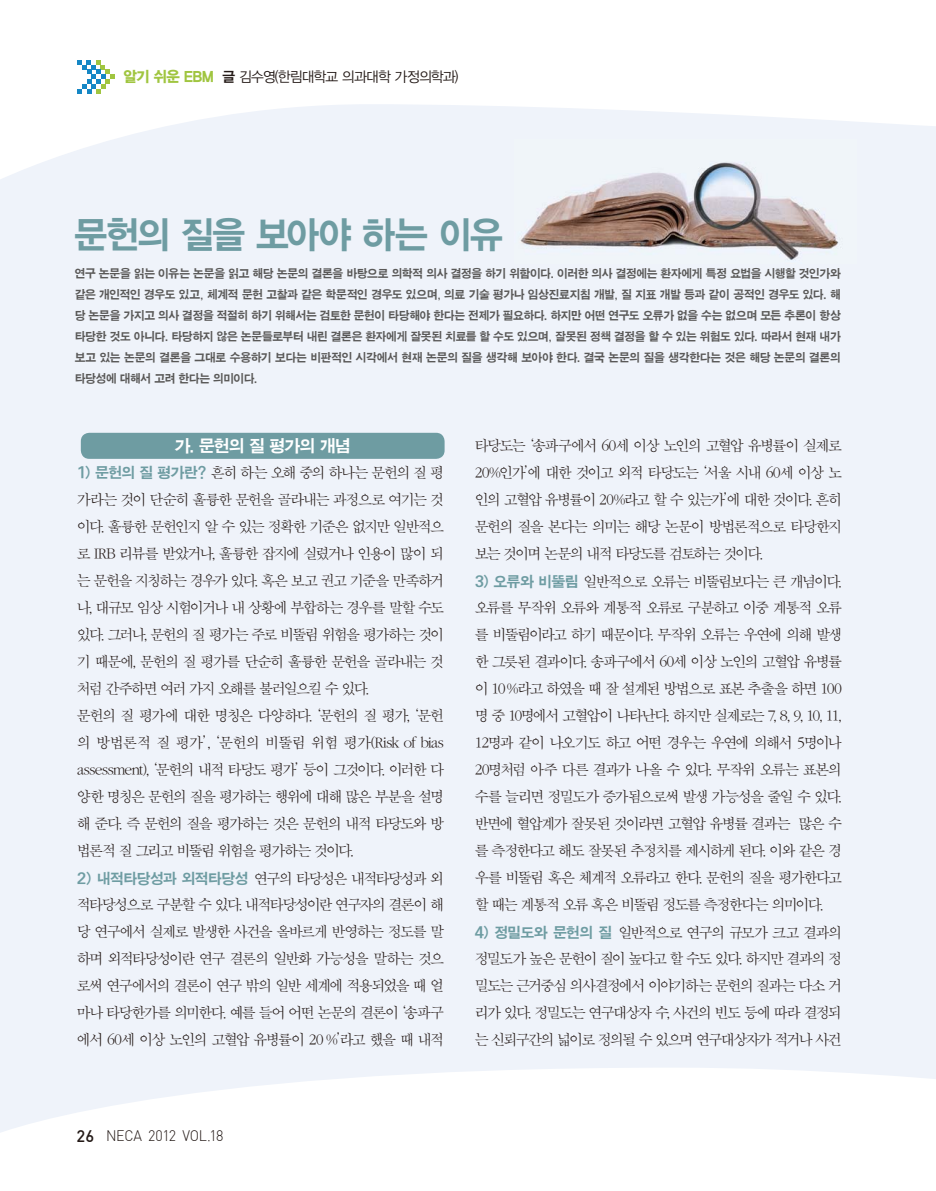
<style>
.page{position:relative;width:936px;height:1191px;background:#fff}
.page>*{position:absolute;margin:0;border:0;box-sizing:border-box;transform-origin:0 0}
.t1{font:37.5px "YDVYGO Std 15 KS Cms UHC H";letter-spacing:-.025em;color:#6e9ca2;scale:.95 1}
.t2{font:17.25px "SMK Gothic Std Regular KS Cms UHC H";letter-spacing:-.12em;color:#fff}
.t3{font:15px/27px "SM3 SS Myung Jo 02 KS Cms UHC H";letter-spacing:-.155em;color:#231916;text-align:justify}
.t4{font:15px "Dinlig";letter-spacing:-.025em;color:#231916;scale:.95 1}
.t5{font:14.25px "YDVYGO Std 12 KS Cms UHC H";letter-spacing:-.06em;color:#231916}
.t6{font:12px/21px "SMK Gothic Std Regular KS Cms UHC H";letter-spacing:-.085em;color:#595857;text-align:justify;scale:.95 1}
.s1{font-family:"YDVYGO Std 16 KS Cms UHC H";font-size:15px;color:#a0c540}
.s2{font-family:"YDVYGO Std 14 KS Cms UHC H"}
.s3{font-family:"SMK Gothic Std Regular KS Cms UHC H";color:#6e9ca2}
.s4{font-family:"Dinmed";font-size:16.5px}
</style>
<div class="page">
<div style="left:0;top:104px;width:935px;height:1029px;background:#eff3fa"></div>
<svg style="left:77px;top:60px;width:38px;height:34px"></svg>
<div style="left:81px;top:433px;width:363px;height:26px;background:#6e9ca2;border-radius:9px"></div>
<img style="left:514px;top:139px;width:342px;height:125px">
<p class="t5" style="left:124px;top:70px;width:336px"><span class="s1">알기 쉬운 EBM</span> <span class="s2">글</span> 김수영(한림대학교 의과대학 가정의학과)</p>
<h1 class="t1" style="left:74px;top:218px;width:452px">문헌의 질을 보아야 하는 이유</h1>
<p class="t6" style="left:74px;top:263px;width:808px">연구 논문을 읽는 이유는 논문을 읽고 해당 논문의 결론을 바탕으로 의학적 의사 결정을 하기 위함이다. 이러한 의사 결정에는 환자에게 특정 요법을 시행할 것인가와 같은 개인적인 경우도 있고, 체계적 문헌 고찰과 같은 학문적인 경우도 있으며, 의료 기술 평가나 임상진료지침 개발, 질 지표 개발 등과 같이 공적인 경우도 있다. 해 당 논문을 가지고 의사 결정을 적절히 하기 위해서는 검토한 문헌이 타당해야 한다는 전제가 필요하다. 하지만 어떤 연구도 오류가 없을 수는 없으며 모든 추론이 항상 타당한 것도 아니다. 타당하지 않은 논문들로부터 내린 결론은 환자에게 잘못된 치료를 할 수도 있으며, 잘못된 정책 결정을 할 수 있는 위험도 있다. 따라서 현재 내가 보고 있는 논문의 결론을 그대로 수용하기 보다는 비판적인 시각에서 현재 논문의 질을 생각해 보아야 한다. 결국 논문의 질을 생각한다는 것은 해당 논문의 결론의 타당성에 대해서 고려 한다는 의미이다.</p>
<p class="t2" style="left:174px;top:438px;width:179px">가. 문헌의 질 평가의 개념</p>
<p class="t3" style="left:77px;top:460px;width:369px;text-align:left"><span class="s3">1) 문헌의 질 평가란?</span> 흔히 하는 오해 중의 하나는 문헌의 질 평 가라는 것이 단순히 훌륭한 문헌을 골라내는 과정으로 여기는 것 이다. 훌륭한 문헌인지 알 수 있는 정확한 기준은 없지만 일반적으 로 IRB 리뷰를 받았거나, 훌륭한 잡지에 실렸거나 인용이 많이 되 는 문헌을 지칭하는 경우가 있다. 혹은 보고 권고 기준을 만족하거 나, 대규모 임상 시험이거나 내 상황에 부합하는 경우를 말할 수도 있다. 그러나, 문헌의 질 평가는 주로 비뚤림 위험을 평가하는 것이 기 때문에, 문헌의 질 평가를 단순히 훌륭한 문헌을 골라내는 것 처럼 간주하면 여러 가지 오해를 불러일으킬 수 있다.<br>문헌의 질 평가에 대한 명칭은 다양하다. ‘문헌의 질 평가, ‘문헌 의 방법론적 질 평가’, ‘문헌의 비뚤림 위험 평가(Risk of bias assessment), ‘문헌의 내적 타당도 평가’ 등이 그것이다. 이러한 다 양한 명칭은 문헌의 질을 평가하는 행위에 대해 많은 부분을 설명 해 준다. 즉 문헌의 질을 평가하는 것은 문헌의 내적 타당도와 방 법론적 질 그리고 비뚤림 위험을 평가하는 것이다.</p>
<p class="t3" style="left:77px;top:866px;width:369px"><span class="s3">2) 내적타당성과 외적타당성</span> 연구의 타당성은 내적타당성과 외 적타당성으로 구분할 수 있다. 내적타당성이란 연구자의 결론이 해 당 연구에서 실제로 발생한 사건을 올바르게 반영하는 정도를 말 하며 외적타당성이란 연구 결론의 일반화 가능성을 말하는 것으 로써 연구에서의 결론이 연구 밖의 일반 세계에 적용되었을 때 얼 마나 타당한가를 의미한다. 예를 들어 어떤 논문의 결론이 ‘송파구 에서 60세 이상 노인의 고혈압 유병률이 20 %’라고 했을 때 내적</p>
<p class="t3" style="left:474px;top:433px;width:369px">타당도는 ‘송파구에서 60세 이상 노인의 고혈압 유병률이 실제로 20%인가’에 대한 것이고 외적 타당도는 ‘서울 시내 60세 이상 노 인의 고혈압 유병률이 20%라고 할 수 있는가’에 대한 것이다. 흔히 문헌의 질을 본다는 의미는 해당 논문이 방법론적으로 타당한지 보는 것이며 논문의 내적 타당도를 검토하는 것이다.</p>
<p class="t3" style="left:474px;top:569px;width:369px"><span class="s3">3) 오류와 비뚤림</span> 일반적으로 오류는 비뚤림보다는 큰 개념이다. 오류를 무작위 오류와 계통적 오류로 구분하고 이중 계통적 오류 를 비뚤림이라고 하기 때문이다. 무작위 오류는 우연에 의해 발생 한 그릇된 결과이다. 송파구에서 60세 이상 노인의 고혈압 유병률 이 10 %라고 하였을 때 잘 설계된 방법으로 표본 추출을 하면 100 명 중 10명에서 고혈압이 나타난다. 하지만 실제로는 7, 8, 9, 10, 11, 12명과 같이 나오기도 하고 어떤 경우는 우연에 의해서 5명이나 20명처럼 아주 다른 결과가 나올 수 있다. 무작위 오류는 표본의 수를 늘리면 정밀도가 증가됨으로써 발생 가능성을 줄일 수 있다. 반면에 혈압계가 잘못된 것이라면 고혈압 유병률 결과는 많은 수 를 측정한다고 해도 잘못된 추정치를 제시하게 된다. 이와 같은 경 우를 비뚤림 혹은 체계적 오류라고 한다. 문헌의 질을 평가한다고 할 때는 계통적 오류 혹은 비뚤림 정도를 측정한다는 의미이다.</p>
<p class="t3" style="left:474px;top:920px;width:369px"><span class="s3">4) 정밀도와 문헌의 질</span> 일반적으로 연구의 규모가 크고 결과의 정밀도가 높은 문헌이 질이 높다고 할 수도 있다. 하지만 결과의 정 밀도는 근거중심 의사결정에서 이야기하는 문헌의 질과는 다소 거 리가 있다. 정밀도는 연구대상자 수, 사건의 빈도 등에 따라 결정되 는 신뢰구간의 넓이로 정의될 수 있으며 연구대상자가 적거나 사건</p>
<p class="t4" style="left:77px;top:1126px;width:156px"><span class="s4">26</span> NECA 2012 VOL.18</p>
</div>
